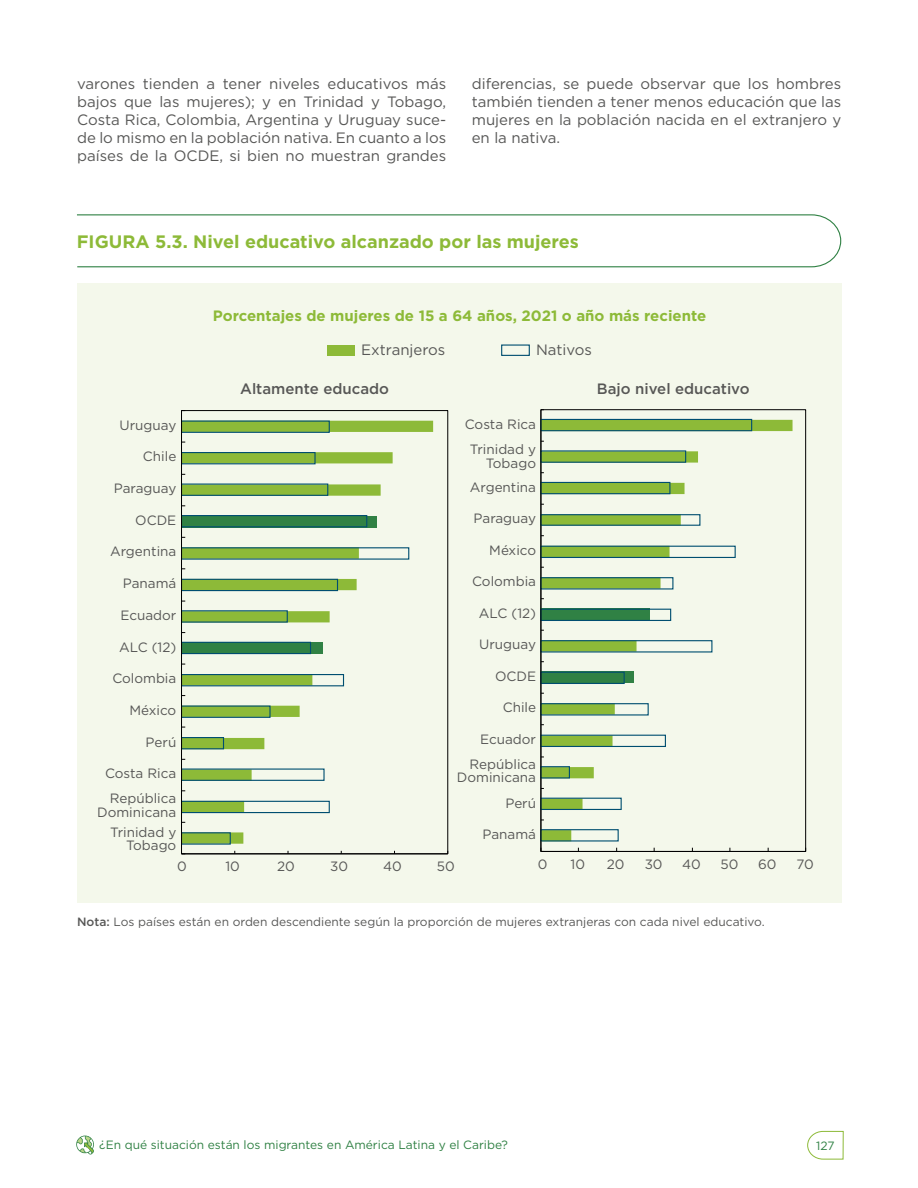
<style>
.page{position:relative;width:918px;height:1188px;background:#fff}
.page>*{position:absolute;margin:0;border:0;box-sizing:border-box;transform-origin:0 0}
.t1{font:700 18px "Gotham";color:#8dba38}
.t2{font:15px/18px "Gotham";color:#575756;text-align:justify}
.t3{font:700 15px "Gotham";color:#8dba38}
.t4{font:500 15px "Gotham";color:#575756}
.t5{font:13.5px/13.5px "Gotham";color:#575756;text-align:right}
.t6{font:12px "Gotham";color:#575756}
.t7{font:12px "Gotham";color:#308144}
.s1{font-weight:500}
</style>
<div class="page">
<svg style="left:807px;top:1131px;width:37px;height:29px"></svg>
<svg style="left:76px;top:1136px;width:18px;height:19px"></svg>
<svg style="left:77px;top:214px;width:765px;height:54px"></svg>
<div style="left:77px;top:283px;width:765px;height:620px;background:#f4f8eb"></div>
<div style="left:327px;top:345px;width:28px;height:10px;background:#8dba38"></div>
<div style="left:501px;top:344px;width:29px;height:12px;border:1px solid #004e70"></div>
<svg style="left:182px;top:420px;width:228px;height:425px"></svg>
<hr style="left:182px;top:854px;width:266px;height:1px;background:#000">
<hr style="left:181px;top:411px;width:1px;height:443px;background:#000">
<svg style="left:753px;top:420px;width:40px;height:12px"></svg>
<svg style="left:540px;top:418px;width:213px;height:424px"></svg>
<hr style="left:541px;top:851px;width:265px;height:1px;background:#000">
<hr style="left:541px;top:410px;width:1px;height:441px;background:#000">
<p class="t2" style="left:77px;top:74px;width:371px">varones tienden a tener niveles educativos más bajos que las mujeres); y en Trinidad y Tobago, Costa Rica, Colombia, Argentina y Uruguay suce&shy;de lo mismo en la población nativa. En cuanto a los países de la OCDE, si bien no muestran grandes</p>
<p class="t2" style="left:472px;top:74px;width:371px">diferencias, se puede observar que los hombres también tienden a tener menos educación que las mujeres en la población nacida en el extranjero y en la nativa.</p>
<p class="t1" style="left:77px;top:229px;width:504px">FIGURA 5.3. Nivel educativo alcanzado por las mujeres</p>
<p class="t3" style="left:213px;top:306px;width:495px">Porcentajes de mujeres de 15 a 64 años, 2021 o año más reciente</p>
<p class="t2" style="left:361px;top:341px;width:86px">Extranjeros</p>
<p class="t2" style="left:536px;top:341px;width:57px">Nativos</p>
<p class="t4" style="left:240px;top:379px;width:150px">Altamente educado</p>
<p class="t4" style="left:597px;top:379px;width:154px">Bajo nivel educativo</p>
<p class="t5" style="left:120px;top:418px;width:58px">Uruguay</p>
<p class="t5" style="left:465px;top:417px;width:73px">Costa Rica</p>
<p class="t5" style="left:143px;top:449px;width:35px">Chile</p>
<p class="t5" style="left:470px;top:443px;width:68px">Trinidad y<br>Tobago</p>
<p class="t5" style="left:114px;top:482px;width:64px">Paraguay</p>
<p class="t5" style="left:470px;top:480px;width:68px">Argentina</p>
<p class="t5" style="left:135px;top:513px;width:43px">OCDE</p>
<p class="t5" style="left:474px;top:512px;width:64px">Paraguay</p>
<p class="t5" style="left:110px;top:545px;width:68px">Argentina</p>
<p class="t5" style="left:489px;top:543px;width:48px">México</p>
<p class="t5" style="left:123px;top:576px;width:55px">Panamá</p>
<p class="t5" style="left:472px;top:575px;width:65px">Colombia</p>
<p class="t5" style="left:120px;top:608px;width:57px">Ecuador</p>
<p class="t5" style="left:479px;top:606px;width:59px">ALC (12)</p>
<p class="t5" style="left:119px;top:640px;width:59px">ALC (12)</p>
<p class="t5" style="left:479px;top:638px;width:58px">Uruguay</p>
<p class="t5" style="left:112px;top:671px;width:65px">Colombia</p>
<p class="t5" style="left:495px;top:669px;width:43px">OCDE</p>
<p class="t5" style="left:130px;top:703px;width:48px">México</p>
<p class="t5" style="left:503px;top:701px;width:35px">Chile</p>
<p class="t5" style="left:146px;top:735px;width:32px">Perú</p>
<p class="t5" style="left:480px;top:732px;width:57px">Ecuador</p>
<p class="t5" style="left:105px;top:767px;width:73px">Costa Rica</p>
<p class="t5" style="left:457px;top:758px;width:81px;line-height:12.8px">República<br>Dominicana</p>
<p class="t5" style="left:97px;top:791px;width:81px">República<br>Dominicana</p>
<p class="t5" style="left:505px;top:796px;width:32px">Perú</p>
<p class="t5" style="left:110px;top:825px;width:68px">Trinidad y<br>Tobago</p>
<p class="t5" style="left:483px;top:827px;width:55px">Panamá</p>
<p class="t5" style="left:177px;top:860px;width:11px">0</p>
<p class="t5" style="left:225px;top:860px;width:16px">10</p>
<p class="t5" style="left:277px;top:860px;width:19px">20</p>
<p class="t5" style="left:330px;top:860px;width:19px">30</p>
<p class="t5" style="left:383px;top:860px;width:20px">40</p>
<p class="t5" style="left:437px;top:860px;width:19px">50</p>
<p class="t5" style="left:538px;top:857px;width:11px">0</p>
<p class="t5" style="left:571px;top:857px;width:16px">10</p>
<p class="t5" style="left:607px;top:857px;width:19px">20</p>
<p class="t5" style="left:645px;top:857px;width:19px">30</p>
<p class="t5" style="left:682px;top:857px;width:20px">40</p>
<p class="t5" style="left:720px;top:857px;width:19px">50</p>
<p class="t5" style="left:758px;top:857px;width:20px">60</p>
<p class="t5" style="left:797px;top:857px;width:19px">70</p>
<p class="t6" style="left:77px;top:914px;width:689px"><span class="s1">Nota:</span> Los países están en orden descendiente según la proporción de mujeres extranjeras con cada nivel educativo.</p>
<p class="t7" style="left:99px;top:1137px;width:410px">¿En qué situación están los migrantes en América Latina y el Caribe?</p>
<p class="t7" style="left:816px;top:1138px;width:20px">127</p>
</div>
